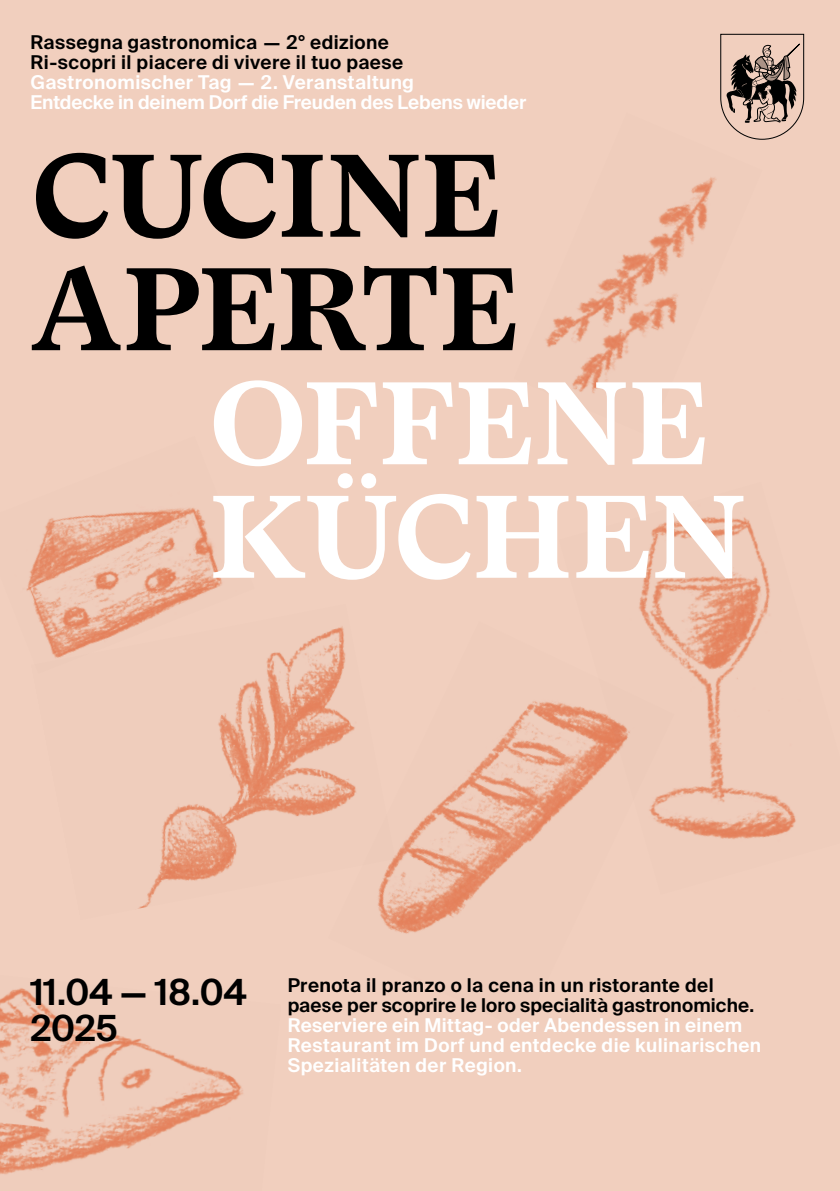
<style>
.page{position:relative;width:840px;height:1191px;background:#fff}
.page>*{position:absolute;margin:0;border:0;box-sizing:border-box;transform-origin:0 0}
.t1{font:700 117px/113.4px "GT Super Text";letter-spacing:-.015em;color:#000}
.t2{font:700 117px/113.4px "GT Super Text";letter-spacing:-.015em;color:#fff}
.t3{font:600 36px/36px "Suisse Ecal Intl";letter-spacing:-.005em;color:#000}
.t4{font:600 19px/20px "Suisse Ecal Intl";letter-spacing:.02em;color:#fff}
.t5{font:600 19px/20px "Suisse Ecal Intl";letter-spacing:.01em;color:#000}
.s1{color:#000}
.s2{font-family:"N Haas Grotesk DS Pro 65 Md";font-weight:400;color:#000}
.s3{font-family:"N Haas Grotesk DS Pro 65 Md";font-weight:400}
</style>
<div class="page">
<div style="left:0;top:0;width:839px;height:1191px;background:#f1cfbe"></div>
<svg style="left:720px;top:33px;width:85px;height:107px"></svg>
<img style="left:383px;top:701px;width:175px;height:233px">
<img style="left:138px;top:626px;width:257px;height:294px">
<img style="left:545px;top:113px;width:216px;height:280px">
<img style="left:26px;top:508px;width:228px;height:165px">
<img style="left:558px;top:517px;width:238px;height:322px">
<img style="left:0;top:988px;width:243px;height:187px">
<p class="t4" style="left:30px;top:32px;width:497px"><span class="s1">Rassegna gastronomica</span> <span class="s2">—</span> <span class="s1">2° edizione<br>Ri-scopri il piacere di vivere il tuo paese </span>Gastronomischer Tag <span class="s3">—</span> 2. Veranstaltung<br>Entdecke in deinem Dorf die Freuden des Lebens wieder</p>
<h1 class="t1" style="left:31px;top:140px;width:490px">CUCINE<br>APERTE</h1>
<h1 class="t2" style="left:209px;top:367px;width:537px">OFFENE<br>KÜCHEN</h1>
<h2 class="t3" style="left:30px;top:974px;width:218px">11.04 — 18.04<br>2025</h2>
<p class="t5" style="left:287px;top:975px;width:467px">Prenota il pranzo o la cena in un ristorante del paese per scoprire le loro specialità gastronomiche.</p>
<p class="t4" style="left:287px;top:1015px;width:475px">Reserviere ein Mittag- oder Abendessen in einem<br>Restaurant im Dorf und entdecke die kulinarischen<br>Spezialitäten der Region.</p>
</div>
